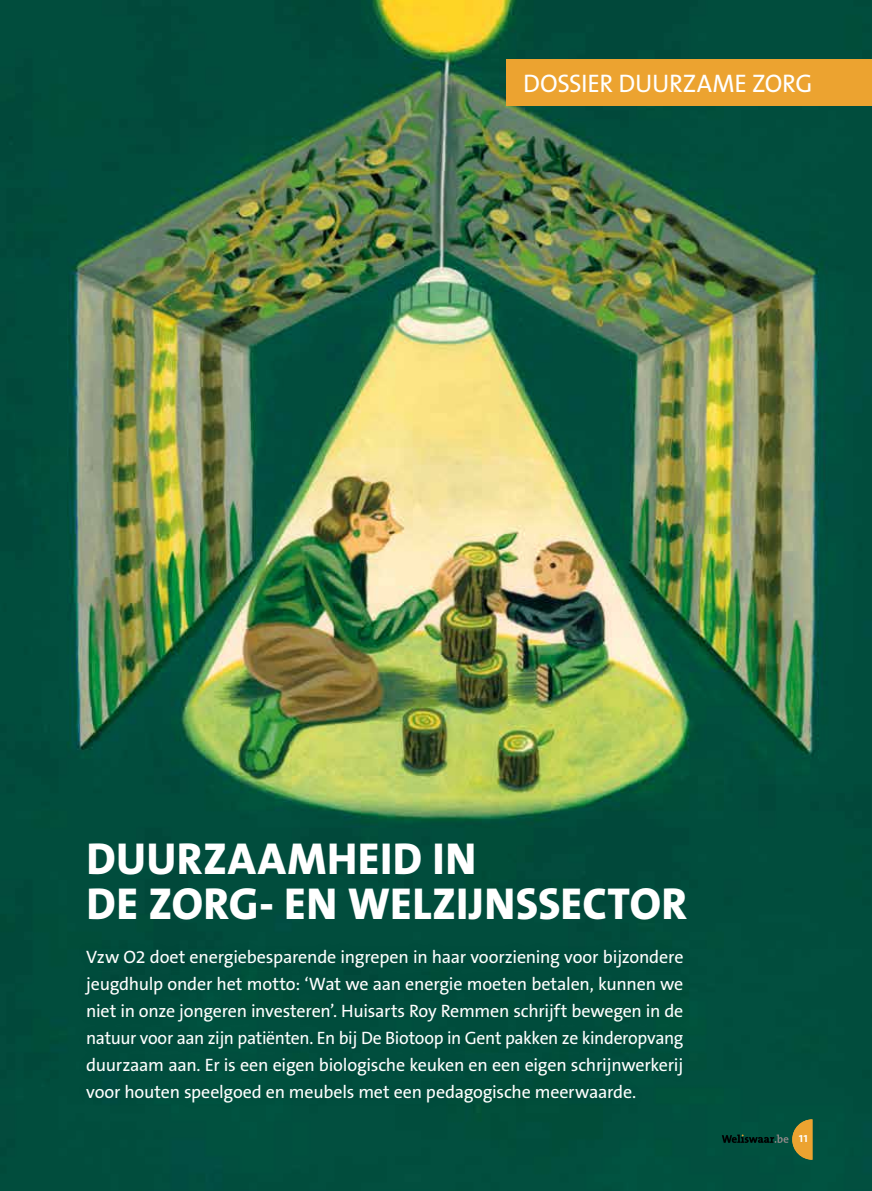
<style>
.page{position:relative;width:872px;height:1191px;background:#fff}
.page>*{position:absolute;margin:0;border:0;box-sizing:border-box;transform-origin:0 0}
.t1{font:800 45px/45px "The Sans B W8";letter-spacing:.01em;color:#fff}
.t2{font:25.5px "The Mix";letter-spacing:-.01em;color:#fff}
.t3{font:18px/27px "The Sans B W5 Plain";letter-spacing:-.015em;color:#fff;text-align:justify}
.t4{font:600 13.5px "The Mix";color:#fff}
</style>
<div class="page">
<img style="left:0;top:0;width:872px;height:1191px">
<div style="left:74px;top:938px;width:620px;height:175px;background:#004d3c"></div>
<div style="left:506px;top:60px;width:366px;height:46px;background:#eca330"></div>
<svg style="left:722px;top:1119px;width:90px;height:40px;background:#2b5b39"></svg>
<h2 class="t2" style="left:523px;top:62px;width:291px">DOSSIER DUURZAME ZORG</h2>
<h1 class="t1" style="left:87px;top:836px;width:602px">DUURZAAMHEID IN<br>DE ZORG- EN WELZIJNSSECTOR</h1>
<p class="t3" style="left:86px;top:943px;width:599px">Vzw O2 doet energiebesparende ingrepen in haar voorziening voor bijzondere jeugdhulp onder het motto: ‘Wat we aan energie moeten betalen, kunnen we niet in onze jongeren investeren’. Huisarts Roy Remmen schrijft bewegen in de natuur voor aan zijn patiënten. En bij De Biotoop in Gent pakken ze kinderopvang duurzaam aan. Er is een eigen biologische keuken en een eigen schrijnwerkerij voor houten speelgoed en meubels met een pedagogische meerwaarde.</p>
<p class="t4" style="left:799px;top:1127px;width:11px">11</p>
</div>
